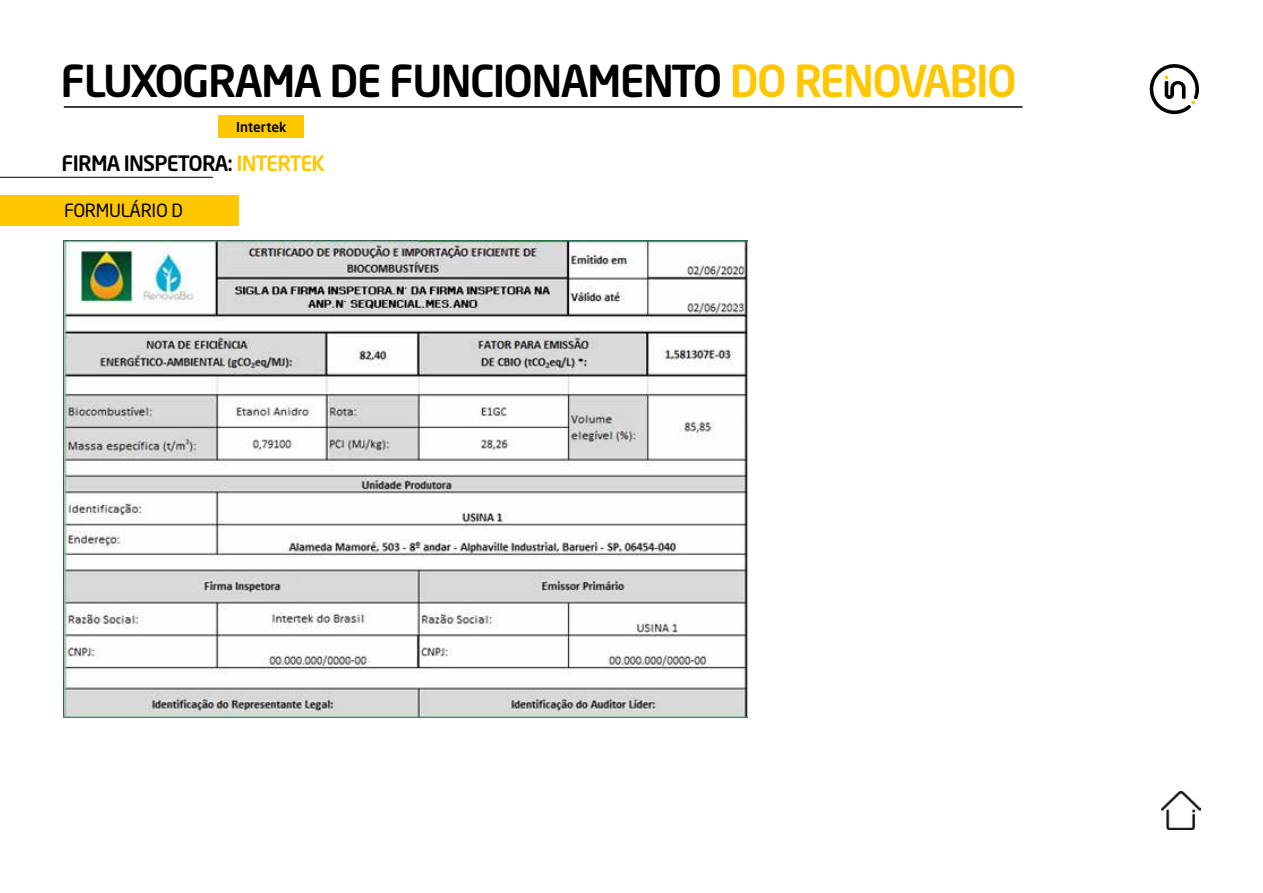
<style>
.page{position:relative;width:1263px;height:893px;background:#fff}
.page>*{position:absolute;margin:0;border:0;box-sizing:border-box;transform-origin:0 0}
.t1{font:500 43.5px "Neo Sans Std";letter-spacing:-.04em;color:#000}
.t2{font:500 21px "Neo Sans Std";letter-spacing:-.04em;color:#000}
.t3{font:18px "Neo Sans Std";letter-spacing:-.02em;color:#000}
.t4{font:500 13.5px "Neo Sans Std";color:#000}
.s1{color:#fec700}
</style>
<div class="page">
<hr style="left:64px;top:106px;width:958px;height:2px;background:#000">
<div style="left:219px;top:116px;width:85px;height:22px;background:#fec700"></div>
<svg style="left:1150px;top:64px;width:49px;height:50px"></svg>
<hr style="left:0;top:177px;width:213px;height:1px;background:#000">
<div style="left:0;top:195px;width:239px;height:31px;background:#fec700"></div>
<img style="left:64px;top:240px;width:684px;height:479px">
<img style="left:1162px;top:791px;width:38px;height:38px">
<p class="t1" style="left:61px;top:53px;width:957px">FLUXOGRAMA DE FUNCIONAMENTO <span class="s1">DO RENOVABIO</span></p>
<p class="t4" style="left:236px;top:118px;width:52px">Intertek</p>
<p class="t2" style="left:62px;top:150px;width:265px">FIRMA INSPETORA: <span class="s1">INTERTEK</span></p>
<p class="t3" style="left:64px;top:199px;width:121px">FORMULÁRIO D</p>
</div>
